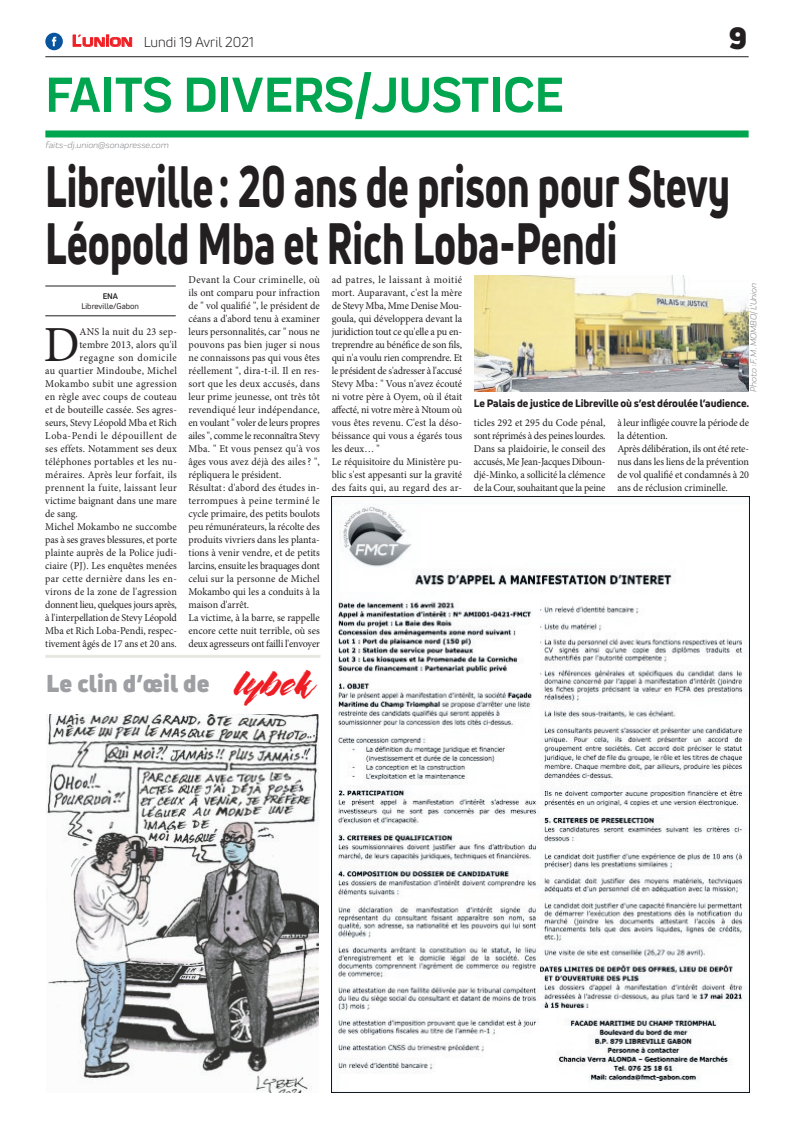
<style>
.page{position:relative;width:794px;height:1129px;background:#fff}
.page>*{position:absolute;margin:0;border:0;box-sizing:border-box;transform-origin:0 0}
.t1{font:800 57px/57px "Uni Neue";color:#231f20;scale:.7 1}
.t2{font:700 51px "Praktika";color:#00a54f}
.t3{font:50.5px "Minion Pro";color:#231f20;scale:.96 1}
.t4{font:900 30px "Uni Neue";color:#231f20}
.t5{font:900 23.9px "Uni Neue";letter-spacing:.01em;color:#9e9fa3}
.t6{font:14px "Uni Neue";color:#231f20}
.t7{font:10.5px/13px "Minion Pro";color:#231f20;scale:.96 1}
.t8{font:10.5px "Minion Pro";letter-spacing:.025em;color:#231f20;scale:.96 1}
.t9{font:10.5px "Minion Pro";letter-spacing:.03em;color:#231f20;scale:.96 1}
.t10{font:800 10.5px "Uni Neue";letter-spacing:-.01em;color:#231f20}
.t11{font:10.5px "Minion Pro";letter-spacing:.02em;color:#231f20;scale:.96 1}
.t12{font:10.5px "Minion Pro";letter-spacing:-.025em;color:#231f20;scale:.96 1}
.t13{font:10.5px "Minion Pro";letter-spacing:.035em;color:#231f20;scale:.96 1}
.t14{font:10.5px "Minion Pro";letter-spacing:.05em;color:#231f20;scale:.96 1}
.t15{font:10.5px "Minion Pro";letter-spacing:.055em;color:#231f20;scale:.96 1}
.t16{font:italic 9px "Praktika";color:#818386}
.t17{font:8px "Uni Neue";color:#231f20}
.t18{font:700 8px "Uni Neue";color:#231f20}
.s1{font-family:"Eurostile";font-weight:600;font-size:15px;color:#ee1d23}
.s2{font-family:"Eurostile";font-weight:600;font-size:11.4px;color:#ee1d23}
.s3{font-family:"The Flower City";font-weight:400;font-size:37.7px;color:#ee1d23}
</style>
<div class="page">
<hr style="left:45px;top:56px;width:703px;height:1px;background:#231f20">
<div style="left:45px;top:130px;width:703px;height:7px;background:#00a54f"></div>
<svg style="left:72px;top:34px;width:60px;height:13px"></svg>
<div style="left:45px;top:33px;width:18px;height:17px;background:#08549e;border-radius:50%"></div>
<svg style="left:52px;top:37px;width:4px;height:9px"></svg>
<img style="left:331px;top:496px;width:418px;height:595px">
<hr style="left:45px;top:654px;width:275px;height:3px;background:#e7e8e2">
<img style="left:47px;top:714px;width:271px;height:377px">
<hr style="left:45px;top:315px;width:131px;height:1px;background:#231f20">
<hr style="left:45px;top:286px;width:131px;height:1px;background:#231f20">
<img style="left:474px;top:275px;width:275px;height:117px">
<h3 class="t6" style="left:72px;top:33px;width:183px"><span class="s1">L</span><span class="s2">UNION</span> Lundi 19 Avril 2021</h3>
<h2 class="t2" style="left:45px;top:54px;width:520px">FAITS DIVERS/JUSTICE</h2>
<p class="t16" style="left:45px;top:139px;width:125px">faits-dj.union@sonapresse.com</p>
<h3 class="t4" style="left:729px;top:17px;width:20px">9</h3>
<h1 class="t1" style="left:45px;top:157px;width:979px">Libreville: 20 ans de prison pour Stevy<br>Léopold Mba et Rich Loba-Pendi</h1>
<p class="t18" style="left:103px;top:291px;width:17px">ENA</p>
<p class="t17" style="left:81px;top:301px;width:59px">Libreville/Gabon</p>
<p class="t7" style="left:188px;top:273px;width:138px">Devant la Cour criminelle, où ils ont comparu pour infraction de " vol qualifié ", le président de céans a d'abord tenu à examiner leurs personnalités, car " nous ne pouvons pas bien juger si nous ne connaissons pas qui vous êtes réellement ", dira-t-il. Il en res&shy;sort que les deux accusés, dans leur prime jeunesse, ont très tôt revendiqué leur indépendance, en voulant " voler de leurs propres ailes ", comme le reconnaîtra Stevy<br>Mba. " Et vous pensez qu'à vos âges vous avez déjà des ailes? ", répliquera le président.<br>Résultat: d'abord des études in&shy;terrompues à peine terminé le cycle primaire, des petits boulots peu rémunérateurs, la récolte des produits vivriers dans les planta&shy;tions à venir vendre, et de petits larcins, ensuite les braquages dont celui sur la personne de Michel<br>Mokambo qui les a conduits à la maison d'arrêt.<br>La victime, à la barre, se rappelle encore cette nuit terrible, où ses deux agresseurs ont failli l'envoyer</p>
<p class="t7" style="left:332px;top:273px;width:137px">ad patres, le laissant à moitié mort. Auparavant, c'est la mère de Stevy Mba, Mme Denise Mou&shy;goula, qui développera devant la juridiction tout ce qu'elle a pu en&shy;treprendre au bénéfice de son fils, qui n'a voulu rien comprendre. Et le président de s'adresser à l'accusé<br>Stevy Mba : " Vous n'avez écouté ni votre père à Oyem, où il était affecté, ni votre mère à Ntoum où vous êtes revenu. C'est la déso&shy;béissance qui vous a égarés tous les deux… "<br>Le réquisitoire du Ministère pu&shy;blic s'est appesanti sur la gravité des faits qui, au regard des ar-</p>
<p class="t16" style="left:747px;top:392px;width:111px;rotate:-90deg">Photo : F. M. MOMBO/ L’Union</p>
<h3 class="t3" style="left:44px;top:311px;width:39px">D</h3>
<p class="t11" style="left:79px;top:325px;width:103px">ANS la nuit du 23 sep-</p>
<p class="t7" style="left:79px;top:338px;width:103px">tembre 2013, alors qu'il</p>
<p class="t15" style="left:79px;top:351px;width:103px">regagne son domicile</p>
<p class="t9" style="left:45px;top:364px;width:139px">au quartier Mindoube, Michel</p>
<p class="t9" style="left:45px;top:377px;width:139px">Mokambo subit une agression</p>
<p class="t8" style="left:45px;top:390px;width:139px">en règle avec coups de couteau</p>
<p class="t7" style="left:45px;top:403px;width:139px">et de bouteille cassée. Ses agres-</p>
<p class="t7" style="left:45px;top:416px;width:139px">seurs, Stevy Léopold Mba et Rich</p>
<p class="t14" style="left:45px;top:429px;width:139px">Loba-Pendi le dépouillent de</p>
<p class="t7" style="left:45px;top:442px;width:139px">ses effets. Notamment ses deux</p>
<p class="t8" style="left:45px;top:455px;width:139px">téléphones portables et les nu-</p>
<p class="t8" style="left:45px;top:468px;width:139px">méraires. Après leur forfait, ils</p>
<p class="t13" style="left:45px;top:481px;width:139px">prennent la fuite, laissant leur</p>
<p class="t7" style="left:45px;top:494px;width:139px">victime baignant dans une mare</p>
<p class="t7" style="left:45px;top:507px;width:35px">de sang.</p>
<p class="t7" style="left:45px;top:520px;width:139px">Michel Mokambo ne succombe</p>
<p class="t7" style="left:45px;top:533px;width:139px">pas à ses graves blessures, et porte</p>
<p class="t7" style="left:45px;top:546px;width:139px">plainte auprès de la Police judi-</p>
<p class="t7" style="left:45px;top:559px;width:139px">ciaire (PJ). Les enquêtes menées</p>
<p class="t9" style="left:45px;top:572px;width:139px">par cette dernière dans les en-</p>
<p class="t11" style="left:45px;top:585px;width:139px">virons de la zone de l'agression</p>
<p class="t12" style="left:45px;top:598px;width:139px">donnent lieu, quelques jours après,</p>
<p class="t7" style="left:45px;top:611px;width:139px">à l'interpellation de Stevy Léopold</p>
<p class="t7" style="left:45px;top:624px;width:139px">Mba et Rich Loba-Pendi, respec-</p>
<p class="t7" style="left:45px;top:637px;width:139px">tivement âgés de 17 ans et 20 ans.</p>
<p class="t10" style="left:474px;top:396px;width:277px">Le Palais de justice de Libreville où s’est déroulée l’audience.</p>
<p class="t7" style="left:474px;top:416px;width:139px;text-align:justify">ticles 292 et 295 du Code pénal, sont réprimés à des peines lourdes.<br>Dans sa plaidoirie, le conseil des accusés, Me Jean-Jacques Diboun&shy;djé-Minko, a sollicité la clémence de la Cour, souhaitant que la peine</p>
<p class="t7" style="left:617px;top:416px;width:139px">à leur infligée couvre la période de la détention.<br>Après délibération, ils ont été rete&shy;nus dans les liens de la prévention de vol qualifié et condamnés à 20 ans de réclusion criminelle.</p>
<h3 class="t5" style="left:46px;top:666px;width:266px">Le clin d’œil de <span class="s3">lybek</span></h3>
</div>
